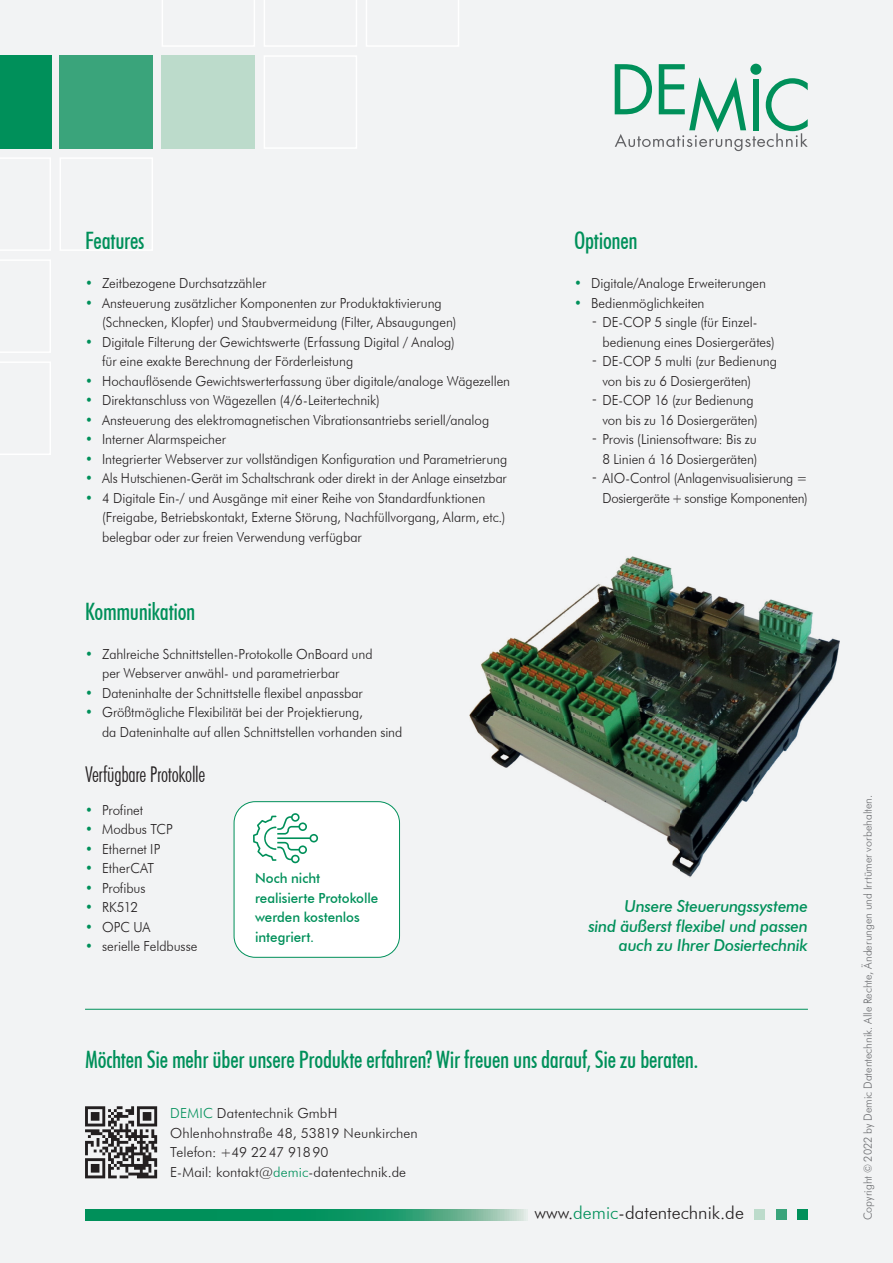
<style>
.page{position:relative;width:893px;height:1263px;background:#f2f3f4}
.page>*{position:absolute;margin:0;border:0;box-sizing:border-box;transform-origin:0 0}
.t1{font:500 condensed 24px "Futura BT";letter-spacing:-.01em;color:#00905a;scale:.96 1}
.t2{font:300 condensed 21.75px "Futura BT";letter-spacing:-.015em;color:#231f20;scale:.96 1}
.t3{font:300 18px "Futura BT";color:#231f20}
.t4{font:italic 500 16.5px/19.5px "Futura BT";letter-spacing:-.015em;color:#00905a;text-align:right;scale:.96 1}
.t5{font:300 13.8px/19.5px "Futura BT";letter-spacing:-.005em;color:#231f20;scale:.96 1}
.t6{font:300 13.8px/19.5px "Futura BT";letter-spacing:-.005em;color:#231f20}
.t7{font:300 13.8px "Futura BT";letter-spacing:-.005em;color:#231f20;scale:.94 1}
.t8{font:500 13.8px/19.5px "Futura BT";letter-spacing:-.005em;color:#00905a;scale:.96 1}
.t9{font:300 11.25px "Futura BT";letter-spacing:.005em;color:#6c6d70;scale:.96 1}
.s1{color:#00905a}
</style>
<div class="page">
<div style="left:0;top:55px;width:51px;height:94px;background:#00905a"></div>
<div style="left:264px;top:55px;width:93px;height:94px;border:2px solid #fff"></div>
<div style="left:60px;top:55px;width:93px;height:94px;background:#3aa47b"></div>
<div style="left:162px;top:55px;width:93px;height:94px;background:#bcdbcb"></div>
<svg style="left:264px;top:0;width:93px;height:46px"></svg>
<svg style="left:162px;top:0;width:93px;height:46px"></svg>
<svg style="left:366px;top:0;width:93px;height:46px"></svg>
<svg style="left:0;top:158px;width:51px;height:93px"></svg>
<div style="left:60px;top:157px;width:93px;height:94px;border:2px solid #fff"></div>
<svg style="left:0;top:362px;width:51px;height:93px"></svg>
<svg style="left:615px;top:64px;width:193px;height:87px"></svg>
<div style="left:753px;top:79px;width:6px;height:51px;background:#00905a"></div>
<div style="left:797px;top:1209px;width:11px;height:11px;background:#00905a"></div>
<div style="left:776px;top:1209px;width:10px;height:11px;background:#3aa47b"></div>
<div style="left:755px;top:1209px;width:10px;height:11px;background:#bcdbcb"></div>
<svg style="left:85px;top:1209px;width:442px;height:11px;background:#249d6f"></svg>
<svg style="left:0;top:260px;width:51px;height:93px"></svg>
<svg style="left:85px;top:1106px;width:72px;height:72px"></svg>
<hr style="left:85px;top:1009px;width:723px;height:1px;background:#00905a">
<div style="left:234px;top:802px;width:165px;height:155px;background:#fff;border-radius:21px"></div>
<div style="left:234px;top:801px;width:166px;height:156px;border:1px solid #00905a;border-radius:21px"></div>
<svg style="left:253px;top:813px;width:65px;height:50px"></svg>
<img style="left:469px;top:557px;width:370px;height:320px">
<h1 class="t1" style="left:85px;top:226px;width:64px">Features</h1>
<p class="t5" style="left:85px;top:273px;width:190px"><span class="s1">•</span> Zeitbezogene Durchsatzzähler</p>
<p class="t5" style="left:102px;top:293px;width:371px;text-indent:-17px"><span class="s1">•</span> Ansteuerung zusätzlicher Komponenten zur Produktaktivierung (Schnecken, Klopfer) und Staubvermeidung (Filter, Absaugungen)</p>
<p class="t5" style="left:102px;top:332px;width:369px;text-indent:-17px"><span class="s1">•</span> Digitale Filterung der Gewichtswerte (Erfassung Digital / Analog) für eine exakte Berechnung der Förderleistung</p>
<p class="t5" style="left:85px;top:371px;width:444px"><span class="s1">•</span> Hochauflösende Gewichtswerterfassung über digitale/analoge Wägezellen</p>
<p class="t5" style="left:85px;top:390px;width:309px"><span class="s1">•</span> Direktanschluss von Wägezellen (4/6-Leitertechnik)</p>
<p class="t5" style="left:85px;top:410px;width:422px"><span class="s1">•</span> Ansteuerung des elektromagnetischen Vibrationsantriebs seriell/analog</p>
<p class="t5" style="left:85px;top:429px;width:148px"><span class="s1">•</span> Interner Alarmspeicher</p>
<p class="t5" style="left:85px;top:449px;width:441px"><span class="s1">•</span> Integrierter Webserver zur vollständigen Konfiguration und Parametrierung</p>
<p class="t7" style="left:85px;top:470px;width:450px"><span class="s1">•</span> Als Hutschienen-Gerät im Schaltschrank oder direkt in der Anlage einsetzbar</p>
<p class="t5" style="left:102px;top:488px;width:422px;text-indent:-17px"><span class="s1">•</span> 4 Digitale Ein-/ und Ausgänge mit einer Reihe von Standardfunktionen (Freigabe, Betriebskontakt, Externe Störung, Nachfüllvorgang, Alarm, etc.) belegbar oder zur freien Verwendung verfügbar</p>
<h1 class="t1" style="left:85px;top:596px;width:117px">Kommunikation</h1>
<p class="t5" style="left:102px;top:644px;width:283px;text-indent:-17px"><span class="s1">•</span> Zahlreiche Schnittstellen-Protokolle OnBoard und per Webserver anwähl- und parametrierbar</p>
<p class="t5" style="left:85px;top:683px;width:291px"><span class="s1">•</span> Dateninhalte der Schnittstelle flexibel anpassbar</p>
<p class="t5" style="left:102px;top:702px;width:314px;text-indent:-17px"><span class="s1">•</span> Größtmögliche Flexibilität bei der Projektierung,<br>da Dateninhalte auf allen Schnittstellen vorhanden sind</p>
<h2 class="t2" style="left:85px;top:761px;width:127px">Verfügbare Protokolle</h2>
<p class="t5" style="left:85px;top:800px;width:62px"><span class="s1">•</span> Profinet</p>
<p class="t5" style="left:85px;top:819px;width:93px"><span class="s1">•</span> Modbus TCP</p>
<p class="t5" style="left:85px;top:839px;width:80px"><span class="s1">•</span> Ethernet IP</p>
<p class="t5" style="left:85px;top:858px;width:74px"><span class="s1">•</span> EtherCAT</p>
<p class="t5" style="left:85px;top:878px;width:64px"><span class="s1">•</span> Profibus</p>
<p class="t5" style="left:85px;top:897px;width:57px"><span class="s1">•</span> RK512</p>
<p class="t5" style="left:85px;top:917px;width:70px"><span class="s1">•</span> OPC UA</p>
<p class="t5" style="left:85px;top:936px;width:119px"><span class="s1">•</span> serielle Feldbusse</p>
<p class="t8" style="left:255px;top:869px;width:130px">Noch nicht realisierte Protokolle werden kostenlos integriert.</p>
<h1 class="t1" style="left:574px;top:226px;width:68px">Optionen</h1>
<p class="t5" style="left:574px;top:273px;width:202px"><span class="s1">•</span> Digitale/Analoge Erweiterungen</p>
<p class="t5" style="left:574px;top:293px;width:137px"><span class="s1">•</span> Bedienmöglichkeiten</p>
<p class="t5" style="left:591px;top:312px;width:175px">¯ DE-COP 5 single (für Einzel-</p>
<p class="t5" style="left:602px;top:332px;width:181px">bedienung eines Dosiergerätes)</p>
<p class="t5" style="left:591px;top:351px;width:195px">¯ DE-COP 5 multi (zur Bedienung</p>
<p class="t5" style="left:602px;top:371px;width:157px">von bis zu 6 Dosiergeräten)</p>
<p class="t5" style="left:591px;top:390px;width:171px">¯ DE-COP 16 (zur Bedienung</p>
<p class="t5" style="left:602px;top:410px;width:163px">von bis zu 16 Dosiergeräten)</p>
<p class="t5" style="left:591px;top:429px;width:174px">¯ Provis (Liniensoftware: Bis zu</p>
<p class="t5" style="left:602px;top:449px;width:163px">8 Linien á 16 Dosiergeräten)</p>
<p class="t5" style="left:591px;top:468px;width:227px">¯ AIO-Control (Anlagenvisualisierung =</p>
<p class="t7" style="left:602px;top:489px;width:220px">Dosiergeräte + sonstige Komponenten)</p>
<p class="t4" style="left:588px;top:896px;width:230px">Unsere Steuerungssysteme<br>sind äußerst flexibel und passen auch zu Ihrer Dosiertechnik</p>
<h1 class="t1" style="left:85px;top:1045px;width:640px">Möchten Sie mehr über unsere Produkte erfahren? Wir freuen uns darauf, Sie zu beraten.</h1>
<p class="t6" style="left:170px;top:1103px;width:249px"><span class="s1">DEMIC</span> Datentechnik GmbH<br>Ohlenhohnstraße 48, 53819 Neunkirchen<br>Telefon: +49 22 47 918 90<br>E-Mail: kontakt@<span class="s1">demic</span>-datentechnik.de</p>
<h3 class="t3" style="left:534px;top:1202px;width:211px">www.<span class="s1">demic</span>-datentechnik.de</h3>
<p class="t9" style="left:861px;top:1220px;width:445px;rotate:-90deg">Copyright © 2022 by Demic Datentechnik. Alle Rechte, Änderungen und Irrtümer vorbehalten.</p>
</div>
